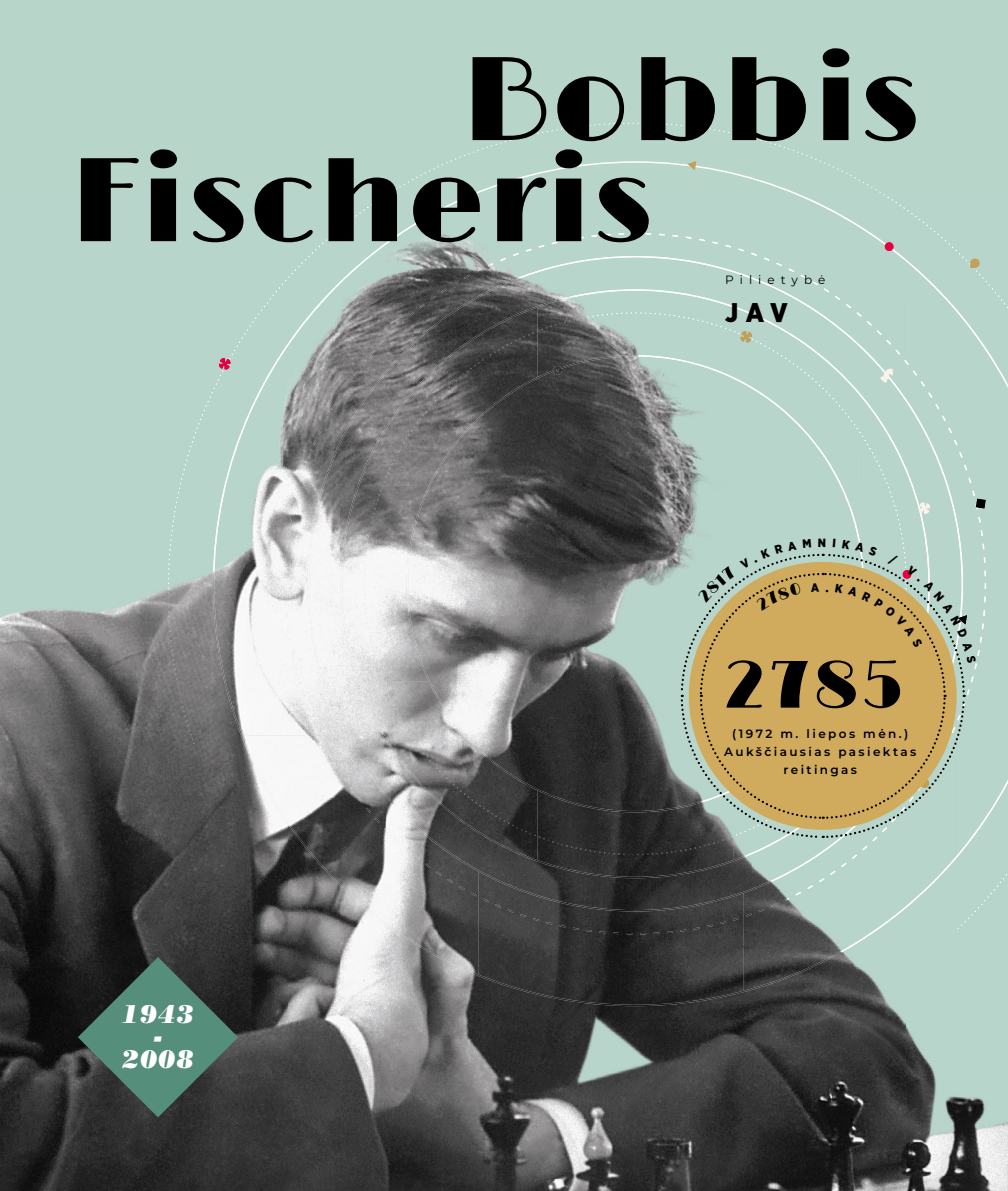
<style>
.page{position:relative;width:1008px;height:1191px;background:#b8d5ca}
.page>*{position:absolute;margin:0;border:0;box-sizing:border-box;transform-origin:0 0}
.t1{font:120px/101.1px "Limelight";letter-spacing:.02em;color:#000}
.t2{font:67.5px "Limelight";color:#000}
.t3{font:900 27px "Gotham Narrow";color:#000}
.t4{font:italic 25.5px/22.5px "Bodoni Std Poster";letter-spacing:.05em;color:#fff;text-align:center}
.t5{font:600 12px/18px "Montserrat";letter-spacing:.2em;color:#000;text-align:center}
.t6{font:12px "Montserrat";letter-spacing:.5em;color:#000}
</style>
<div class="page">
<svg style="left:687px;top:161px;width:9px;height:9px"></svg>
<img style="left:372px;top:241px;width:108px;height:114px">
<img style="left:283px;top:359px;width:51px;height:107px">
<img style="left:976px;top:499px;width:10px;height:168px">
<img style="left:334px;top:355px;width:57px;height:53px">
<img style="left:288px;top:735px;width:51px;height:89px">
<img style="left:443px;top:878px;width:36px;height:74px">
<img style="left:749px;top:911px;width:52px;height:41px">
<img style="left:744px;top:929px;width:5px;height:23px">
<img style="left:266px;top:466px;width:41px;height:269px">
<img style="left:479px;top:911px;width:106px;height:41px">
<img style="left:691px;top:929px;width:53px;height:23px">
<img style="left:585px;top:929px;width:106px;height:23px">
<img style="left:186px;top:359px;width:102px;height:105px">
<img style="left:319px;top:241px;width:72px;height:63px">
<img style="left:442px;top:270px;width:24px;height:37px">
<img style="left:391px;top:335px;width:17px;height:61px">
<img style="left:339px;top:398px;width:52px;height:793px">
<img style="left:0;top:464px;width:237px;height:727px">
<img style="left:237px;top:723px;width:51px;height:468px">
<img style="left:391px;top:811px;width:52px;height:380px">
<img style="left:802px;top:879px;width:51px;height:312px">
<img style="left:288px;top:824px;width:52px;height:367px">
<img style="left:442px;top:811px;width:52px;height:67px">
<img style="left:906px;top:859px;width:102px;height:332px">
<img style="left:853px;top:962px;width:53px;height:229px">
<img style="left:442px;top:1006px;width:155px;height:185px">
<img style="left:700px;top:1006px;width:103px;height:185px">
<img style="left:597px;top:1006px;width:103px;height:185px">
<img style="left:410px;top:307px;width:127px;height:100px">
<img style="left:359px;top:412px;width:49px;height:74px">
<img style="left:433px;top:407px;width:12px;height:34px">
<img style="left:733px;top:839px;width:4px;height:5px">
<img style="left:537px;top:343px;width:101px;height:12px">
<img style="left:359px;top:681px;width:103px;height:127px">
<img style="left:462px;top:803px;width:52px;height:47px">
<img style="left:514px;top:812px;width:23px;height:32px">
<img style="left:394px;top:486px;width:13px;height:195px">
<img style="left:537px;top:812px;width:196px;height:32px">
<img style="left:457px;top:356px;width:329px;height:447px">
<img style="left:408px;top:441px;width:37px;height:15px">
<img style="left:326px;top:204px;width:47px;height:37px">
<img style="left:895px;top:202px;width:51px;height:39px">
<img style="left:273px;top:246px;width:47px;height:50px">
<img style="left:952px;top:247px;width:44px;height:46px">
<img style="left:231px;top:295px;width:42px;height:60px">
<img style="left:192px;top:375px;width:28px;height:67px">
<img style="left:375px;top:197px;width:94px;height:54px">
<img style="left:802px;top:197px;width:92px;height:53px">
<img style="left:277px;top:253px;width:95px;height:106px">
<svg style="left:371px;top:250px;width:7px;height:6px"></svg>
<img style="left:893px;top:250px;width:60px;height:54px">
<img style="left:950px;top:304px;width:42px;height:54px">
<img style="left:249px;top:358px;width:31px;height:55px">
<img style="left:991px;top:358px;width:17px;height:30px">
<img style="left:213px;top:412px;width:53px;height:376px">
<img style="left:265px;top:784px;width:54px;height:80px">
<img style="left:955px;top:780px;width:53px;height:79px">
<img style="left:318px;top:860px;width:54px;height:54px">
<img style="left:902px;top:858px;width:53px;height:53px">
<img style="left:371px;top:911px;width:62px;height:42px">
<img style="left:837px;top:909px;width:65px;height:44px">
<img style="left:429px;top:952px;width:413px;height:54px">
<img style="left:460px;top:256px;width:349px;height:50px">
<img style="left:399px;top:306px;width:65px;height:51px">
<img style="left:807px;top:306px;width:64px;height:50px">
<img style="left:357px;top:356px;width:45px;height:56px">
<img style="left:869px;top:356px;width:43px;height:55px">
<img style="left:307px;top:409px;width:51px;height:350px">
<img style="left:912px;top:408px;width:20px;height:40px">
<img style="left:357px;top:755px;width:51px;height:65px">
<img style="left:408px;top:817px;width:56px;height:44px">
<img style="left:808px;top:850px;width:16px;height:11px">
<img style="left:460px;top:861px;width:350px;height:50px">
<img style="left:466px;top:289px;width:339px;height:54px">
<img style="left:408px;top:342px;width:61px;height:54px">
<img style="left:801px;top:342px;width:61px;height:54px">
<img style="left:373px;top:396px;width:37px;height:54px">
<img style="left:860px;top:396px;width:38px;height:52px">
<img style="left:341px;top:449px;width:53px;height:304px">
<img style="left:897px;top:449px;width:30px;height:89px">
<img style="left:394px;top:749px;width:54px;height:62px">
<img style="left:447px;top:808px;width:55px;height:38px">
<img style="left:769px;top:839px;width:13px;height:7px">
<img style="left:501px;top:844px;width:268px;height:34px">
<img style="left:491px;top:355px;width:288px;height:51px">
<img style="left:445px;top:405px;width:50px;height:52px">
<img style="left:776px;top:405px;width:49px;height:52px">
<img style="left:407px;top:456px;width:51px;height:272px">
<img style="left:813px;top:456px;width:47px;height:82px">
<img style="left:457px;top:724px;width:51px;height:50px">
<img style="left:508px;top:771px;width:171px;height:41px">
<img style="left:597px;top:312px;width:77px;height:4px">
<img style="left:435px;top:357px;width:52px;height:44px">
<img style="left:785px;top:358px;width:52px;height:45px">
<img style="left:401px;top:404px;width:32px;height:44px">
<img style="left:839px;top:403px;width:32px;height:45px">
<img style="left:372px;top:450px;width:28px;height:69px">
<img style="left:869px;top:448px;width:28px;height:63px">
<img style="left:364px;top:584px;width:11px;height:76px">
<img style="left:413px;top:737px;width:49px;height:54px">
<img style="left:464px;top:793px;width:45px;height:31px">
<img style="left:512px;top:824px;width:167px;height:15px">
<img style="left:551px;top:233px;width:167px;height:11px">
<img style="left:389px;top:284px;width:67px;height:51px">
<img style="left:814px;top:284px;width:67px;height:51px">
<img style="left:338px;top:340px;width:46px;height:58px">
<img style="left:886px;top:340px;width:46px;height:58px">
<img style="left:285px;top:397px;width:53px;height:167px">
<img style="left:932px;top:404px;width:52px;height:145px">
<img style="left:338px;top:767px;width:51px;height:66px">
<img style="left:394px;top:837px;width:47px;height:38px">
<img style="left:824px;top:839px;width:52px;height:40px">
<img style="left:447px;top:879px;width:42px;height:23px">
<img style="left:783px;top:878px;width:41px;height:23px">
<img style="left:495px;top:903px;width:282px;height:26px">
<svg style="left:976px;top:498px;width:9px;height:10px"></svg>
<svg style="left:553px;top:366px;width:9px;height:9px"></svg>
<svg style="left:885px;top:242px;width:8px;height:9px"></svg>
<img style="left:880px;top:369px;width:13px;height:14px">
<svg style="left:918px;top:502px;width:12px;height:12px"></svg>
<svg style="left:740px;top:331px;width:12px;height:11px"></svg>
<svg style="left:219px;top:358px;width:12px;height:12px"></svg>
<svg style="left:970px;top:259px;width:9px;height:9px"></svg>
<img style="left:958px;top:852px;width:50px;height:311px">
<img style="left:961px;top:874px;width:46px;height:51px">
<svg style="left:78px;top:957px;width:160px;height:160px;background:#405d54"></svg>
<svg style="left:679px;top:538px;width:297px;height:301px"></svg>
<h1 class="t1" style="left:70px;top:54px;width:851px;text-indent:392px">Bobbis<br>Fischeris</h1>
<p class="t6" style="left:725px;top:271px;width:102px">Pilietybė</p>
<h3 class="t3" style="left:725px;top:295px;width:64px">JAV</h3>
<h3 class="t4" style="left:122px;top:1002px;width:73px">1943 -<br>2008</h3>
<h2 class="t2" style="left:725px;top:646px;width:179px">2785</h2>
<p class="t5" style="left:724px;top:724px;width:194px">(1972 m. liepos mėn.)<br>Aukščiausias pasiektas reitingas</p>
</div>
